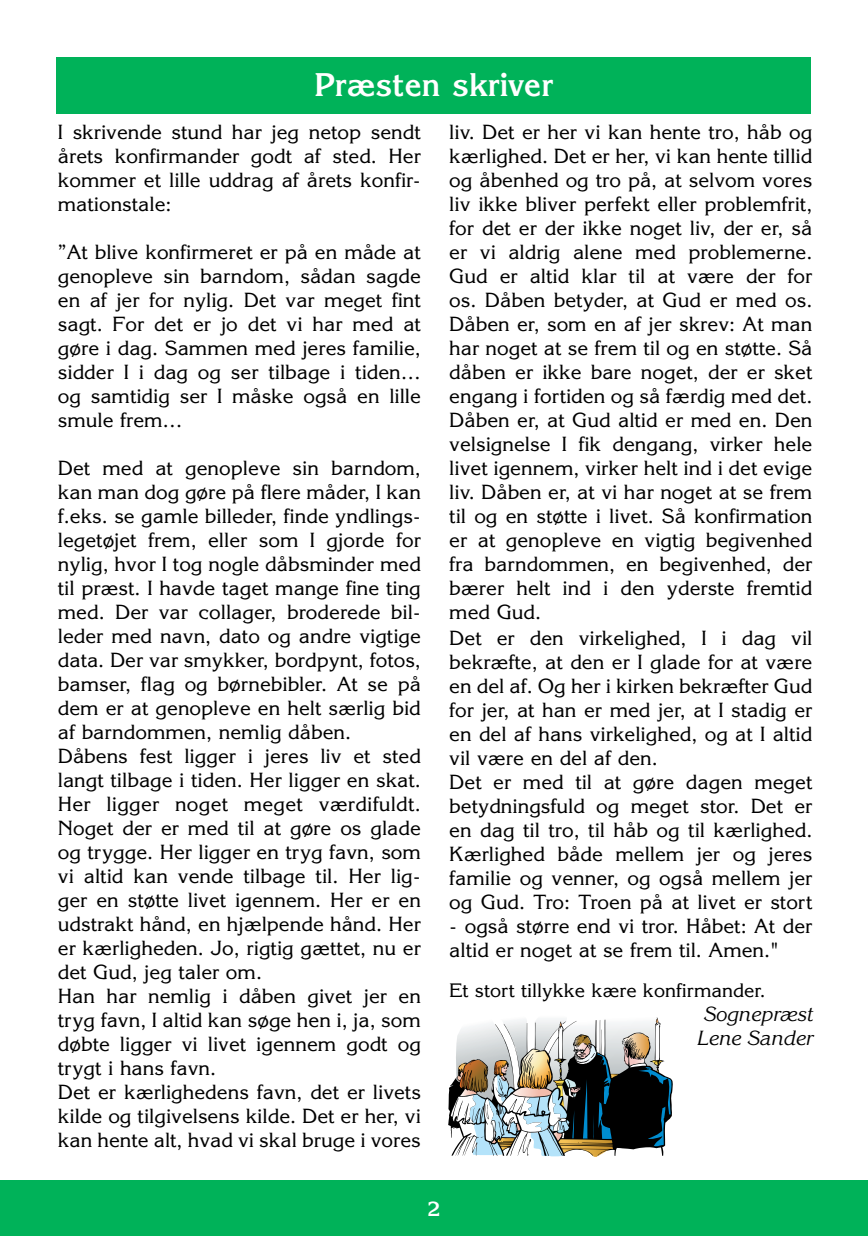
<style>
.page{position:relative;width:868px;height:1236px;background:#fff}
.page>*{position:absolute;margin:0;border:0;box-sizing:border-box;transform-origin:0 0}
.t1{font:700 32px "Korinna";color:#fff}
.t2{font:20px/24px "Korinna";color:#000;text-align:justify}
.t3{font:italic 20px/24px "Korinna";color:#000;text-align:center}
.t4{font:700 20px "Korinna";color:#fff}
.t5{font:19px "Korinna";color:#000}
</style>
<div class="page">
<div style="left:0;top:1180px;width:867px;height:56px;background:#00b259"></div>
<div style="left:57px;top:57px;width:754px;height:56px;background:#00b259"></div>
<img style="left:448px;top:1017px;width:224px;height:140px">
<h1 class="t1" style="left:314px;top:65px;width:241px">Præsten skriver</h1>
<p class="t2" style="left:58px;top:120px;width:364px">I skrivende stund har jeg netop sendt årets konfirmander godt af sted. Her kommer et lille uddrag af årets konfir&shy;mationstale:</p>
<p class="t2" style="left:58px;top:240px;width:364px">”At blive konfirmeret er på en måde at genopleve sin barndom, sådan sagde en af jer for nylig. Det var meget fint sagt. For det er jo det vi har med at gøre i dag. Sammen med jeres familie, sidder I i dag og ser tilbage i tiden… og samtidig ser I måske også en lille smule frem…</p>
<p class="t2" style="left:58px;top:456px;width:364px;text-align:left">Det med at genopleve sin barndom, kan man dog gøre på flere måder, I kan f.eks. se gamle billeder, finde yndlings&shy;legetøjet frem, eller som I gjorde for nylig, hvor I tog nogle dåbsminder med til præst. I havde taget mange fine ting med. Der var collager, broderede bil&shy;leder med navn, dato og andre vigtige data. Der var smykker, bordpynt, fotos, bamser, flag og børnebibler. At se på dem er at genopleve en helt særlig bid af barndommen, nemlig dåben.<br>Dåbens fest ligger i jeres liv et sted langt tilbage i tiden. Her ligger en skat.<br>Her ligger noget meget værdifuldt.<br>Noget der er med til at gøre os glade og trygge. Her ligger en tryg favn, som vi altid kan vende tilbage til. Her lig&shy;ger en støtte livet igennem. Her er en udstrakt hånd, en hjælpende hånd. Her er kærligheden. Jo, rigtig gættet, nu er det Gud, jeg taler om.<br>Han har nemlig i dåben givet jer en tryg favn, I altid kan søge hen i, ja, som døbte ligger vi livet igennem godt og trygt i hans favn.<br>Det er kærlighedens favn, det er livets kilde og tilgivelsens kilde. Det er her, vi kan hente alt, hvad vi skal bruge i vores</p>
<p class="t2" style="left:449px;top:120px;width:364px">liv. Det er her vi kan hente tro, håb og kærlighed. Det er her, vi kan hente tillid og åbenhed og tro på, at selvom vores liv ikke bliver perfekt eller problemfrit, for det er der ikke noget liv, der er, så er vi aldrig alene med problemerne.<br>Gud er altid klar til at være der for os. Dåben betyder, at Gud er med os.<br>Dåben er, som en af jer skrev: At man har noget at se frem til og en støtte. Så dåben er ikke bare noget, der er sket engang i fortiden og så færdig med det.<br>Dåben er, at Gud altid er med en. Den velsignelse I fik dengang, virker hele livet igennem, virker helt ind i det evige liv. Dåben er, at vi har noget at se frem til og en støtte i livet. Så konfirmation er at genopleve en vigtig begivenhed fra barndommen, en begivenhed, der bærer helt ind i den yderste fremtid med Gud.</p>
<p class="t2" style="left:449px;top:626px;width:364px;text-align:left">Det er den virkelighed, I i dag vil bekræfte, at den er I glade for at være en del af. Og her i kirken bekræfter Gud for jer, at han er med jer, at I stadig er en del af hans virkelighed, og at I altid vil være en del af den.<br>Det er med til at gøre dagen meget betydningsfuld og meget stor. Det er en dag til tro, til håb og til kærlighed.<br>Kærlighed både mellem jer og jeres familie og venner, og også mellem jer og Gud. Tro: Troen på at livet er stort</p>
<p class="t2" style="left:449px;top:914px;width:364px">- også større end vi tror. Håbet: At der altid er noget at se frem til. Amen."</p>
<p class="t5" style="left:449px;top:978px;width:318px">Et stort tillykke kære konfirmander.</p>
<p class="t3" style="left:696px;top:1002px;width:117px">Sognepræst<br>Lene Sander</p>
<p class="t4" style="left:427px;top:1196px;width:14px">2</p>
</div>
